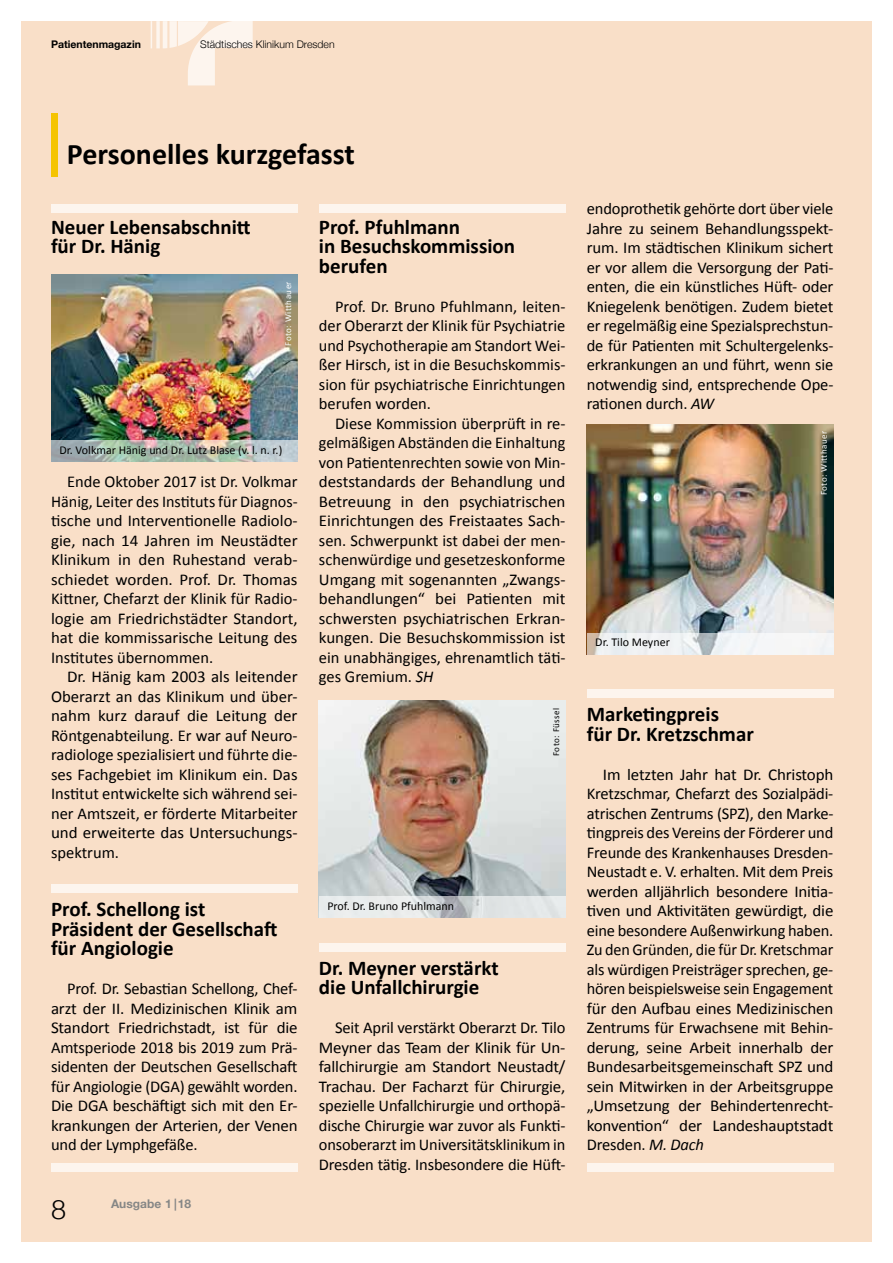
<style>
.page{position:relative;width:893px;height:1263px;background:#fff}
.page>*{position:absolute;margin:0;border:0;box-sizing:border-box;transform-origin:0 0}
.t1{font:700 30px "Calibri";color:#000}
.t2{font:300 27px "Helvetica Neue";color:#000}
.t3{font:700 21px/19.5px "Calibri";color:#000}
.t4{font:16.5px/19.5px "Calibri";letter-spacing:-.01em;color:#000;text-align:justify}
.t5{font:12px "Calibri";color:#000}
.t6{font:700 12px "Helvetica Neue";color:#868786}
.t7{font:300 10.5px "Helvetica Neue";color:#000}
.t8{font:700 10.5px "Helvetica Neue";color:#000}
.t9{font:9px "Calibri";letter-spacing:.05em;color:#fff}
.t10{font:9px "Calibri";letter-spacing:.05em;color:#000}
.s1{font-style:italic}
</style>
<div class="page">
<div style="left:21px;top:21px;width:851px;height:1221px;background:#f9dfc8"></div>
<div style="left:51px;top:113px;width:6px;height:63px;background:#f5c400"></div>
<div style="left:51px;top:884px;width:247px;height:9px;background:#fdf5ee"></div>
<div style="left:319px;top:943px;width:247px;height:8px;background:#fdf5ee"></div>
<div style="left:587px;top:690px;width:246px;height:8px;background:#fdf5ee"></div>
<div style="left:587px;top:1163px;width:246px;height:8px;background:#fdf5ee"></div>
<div style="left:51px;top:1163px;width:247px;height:8px;background:#fdf5ee"></div>
<div style="left:51px;top:204px;width:247px;height:9px;background:#fdf5ee"></div>
<div style="left:319px;top:204px;width:247px;height:9px;background:#fdf5ee"></div>
<img style="left:51px;top:274px;width:247px;height:166px">
<svg style="left:51px;top:440px;width:247px;height:21px;background:#afbdb4"></svg>
<img style="left:319px;top:701px;width:247px;height:195px">
<svg style="left:319px;top:896px;width:247px;height:21px;background:#dde0e1"></svg>
<img style="left:587px;top:424px;width:246px;height:209px">
<svg style="left:587px;top:633px;width:246px;height:21px;background:#ebeced"></svg>
<svg style="left:150px;top:21px;width:103px;height:65px"></svg>
<p class="t8" style="left:51px;top:36px;width:92px">Patientenmagazin</p>
<p class="t7" style="left:200px;top:36px;width:136px">Städtisches Klinikum Dresden</p>
<h1 class="t1" style="left:67px;top:135px;width:289px">Personelles kurzgefasst</h1>
<p class="t3" style="left:51px;top:216px;width:201px">Neuer Lebensabschnitt für Dr. Hänig</p>
<p class="t9" style="left:283px;top:346px;width:66px;rotate:-90deg">Foto: Witthauer</p>
<p class="t5" style="left:60px;top:442px;width:224px">Dr. Volkmar Hänig und Dr. Lutz Blase (v. l. n. r.)</p>
<p class="t4" style="left:51px;top:471px;width:248px;text-indent:16px">Ende Oktober 2017 ist Dr. Volkmar Hänig, Leiter des Instituts für Diagnos&shy;tische und Interventionelle Radiolo&shy;gie, nach 14 Jahren im Neustädter Klinikum in den Ruhestand verab&shy;schiedet worden. Prof. Dr. Thomas Kittner, Chefarzt der Klinik für Radio&shy;logie am Friedrichstädter Standort, hat die kommissarische Leitung des Institutes übernommen.</p>
<p class="t4" style="left:51px;top:666px;width:248px;text-indent:16px">Dr. Hänig kam 2003 als leitender Oberarzt an das Klinikum und über&shy;nahm kurz darauf die Leitung der Röntgenabteilung. Er war auf Neuro&shy;radiologe spezialisiert und führte die&shy;ses Fachgebiet im Klinikum ein. Das Institut entwickelte sich während sei&shy;ner Amtszeit, er förderte Mitarbeiter und erweiterte das Untersuchungs&shy;spektrum.</p>
<p class="t3" style="left:51px;top:898px;width:228px">Prof. Schellong ist<br>Präsident der Gesellschaft für Angiologie</p>
<p class="t4" style="left:51px;top:978px;width:248px;text-indent:16px">Prof. Dr. Sebastian Schellong, Chef&shy;arzt der II. Medizinischen Klinik am Standort Friedrichstadt, ist für die Amtsperiode 2018 bis 2019 zum Prä&shy;sidenten der Deutschen Gesellschaft für Angiologie (DGA) gewählt worden.<br>Die DGA beschäftigt sich mit den Er&shy;krankungen der Arterien, der Venen und der Lymphgefäße.</p>
<h2 class="t2" style="left:51px;top:1187px;width:17px">8</h2>
<p class="t6" style="left:111px;top:1195px;width:82px">Ausgabe 1 |18</p>
<p class="t3" style="left:319px;top:216px;width:198px">Prof. Pfuhlmann<br>in Besuchskommission berufen</p>
<p class="t4" style="left:319px;top:296px;width:248px;text-indent:16px">Prof. Dr. Bruno Pfuhlmann, leiten&shy;der Oberarzt der Klinik für Psychiatrie und Psychotherapie am Standort Wei&shy;ßer Hirsch, ist in die Besuchskommis&shy;sion für psychiatrische Einrichtungen berufen worden.</p>
<p class="t4" style="left:319px;top:413px;width:248px;text-indent:16px">Diese Kommission überprüft in re&shy;gelmäßigen Abständen die Einhaltung von Patientenrechten sowie von Min&shy;deststandards der Behandlung und Betreuung in den psychiatrischen Einrichtungen des Freistaates Sach&shy;sen. Schwerpunkt ist dabei der men&shy;schenwürdige und gesetzeskonforme Umgang mit sogenannten „Zwangs&shy;behandlungen“ bei Patienten mit schwersten psychiatrischen Erkran&shy;kungen. Die Besuchskommission ist ein unabhängiges, ehrenamtlich täti&shy;ges Gremium. <span class="s1">SH</span></p>
<p class="t5" style="left:327px;top:898px;width:128px">Prof. Dr. Bruno Pfuhlmann</p>
<p class="t10" style="left:550px;top:756px;width:50px;rotate:-90deg">Foto: Füssel</p>
<p class="t3" style="left:319px;top:957px;width:181px">Dr. Meyner verstärkt die Unfallchirurgie</p>
<p class="t4" style="left:319px;top:1017px;width:248px;text-indent:16px">Seit April verstärkt Oberarzt Dr. Tilo Meyner das Team der Klinik für Un&shy;fallchirurgie am Standort Neustadt/ Trachau. Der Facharzt für Chirurgie, spezielle Unfallchirurgie und orthopä&shy;dische Chirurgie war zuvor als Funkti&shy;onsoberarzt im Universitätsklinikum in Dresden tätig. Insbesondere die Hüft-</p>
<p class="t4" style="left:587px;top:198px;width:248px">endoprothetik gehörte dort über viele Jahre zu seinem Behandlungsspekt&shy;rum. Im städtischen Klinikum sichert er vor allem die Versorgung der Pati&shy;enten, die ein künstliches Hüft- oder Kniegelenk benötigen. Zudem bietet er regelmäßig eine Spezialsprechstun&shy;de für Patienten mit Schultergelenks&shy;erkrankungen an und führt, wenn sie notwendig sind, entsprechende Ope&shy;rationen durch. <span class="s1">AW</span></p>
<p class="t5" style="left:595px;top:635px;width:76px">Dr. Tilo Meyner</p>
<p class="t9" style="left:818px;top:495px;width:66px;rotate:-90deg">Foto: Witthauer</p>
<p class="t3" style="left:587px;top:703px;width:169px">Marketingpreis<br>für Dr. Kretzschmar</p>
<p class="t4" style="left:587px;top:764px;width:248px;text-indent:16px">Im letzten Jahr hat Dr. Christoph Kretzschmar, Chefarzt des Sozialpädi&shy;atrischen Zentrums (SPZ), den Marke&shy;tingpreis des Vereins der Förderer und Freunde des Krankenhauses Dresden-Neustadt e. V. erhalten. Mit dem Preis werden alljährlich besondere Initia&shy;tiven und Aktivitäten gewürdigt, die eine besondere Außenwirkung haben.<br>Zu den Gründen, die für Dr. Kretschmar als würdigen Preisträger sprechen, ge&shy;hören beispielsweise sein Engagement für den Aufbau eines Medizinischen Zentrums für Erwachsene mit Behin&shy;derung, seine Arbeit innerhalb der Bundesarbeitsgemeinschaft SPZ und sein Mitwirken in der Arbeitsgruppe „Umsetzung der Behindertenrecht&shy;konvention“ der Landeshauptstadt Dresden. <span class="s1">M. Dach</span></p>
</div>
